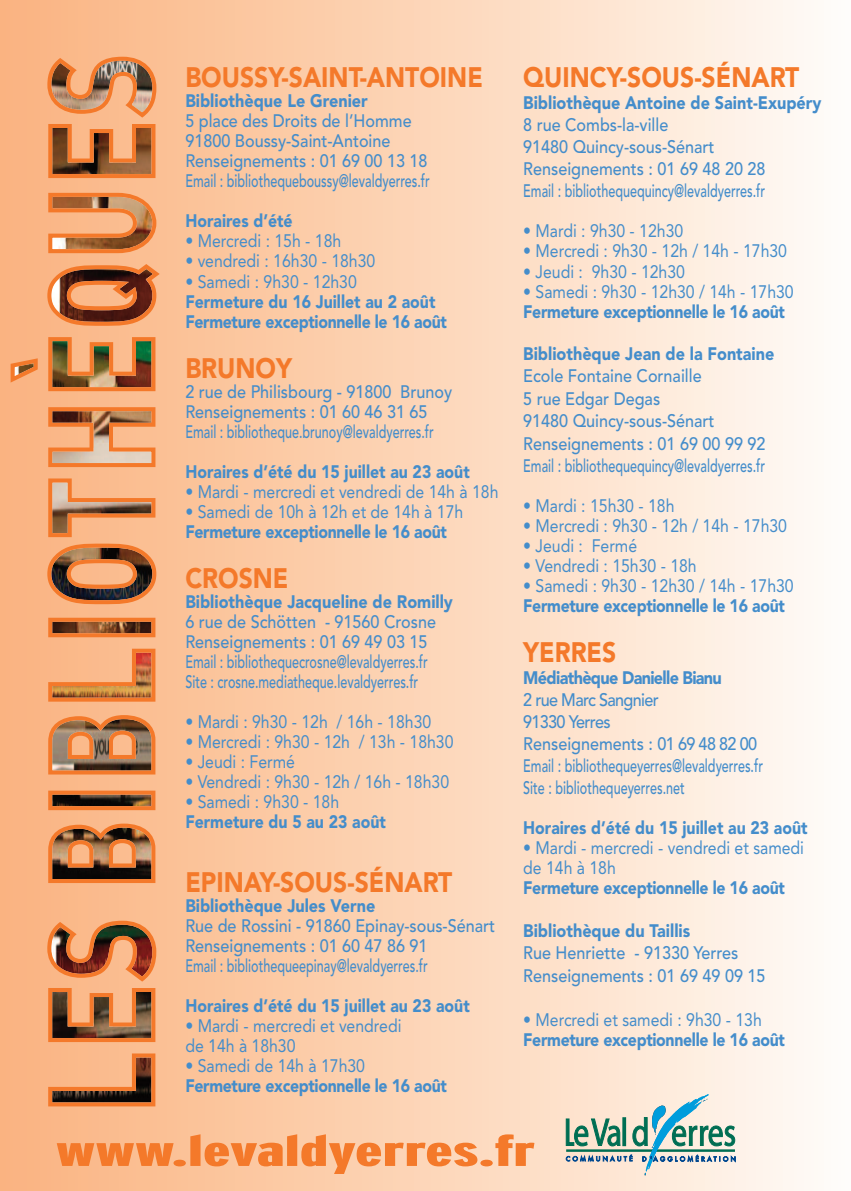
<style>
.page{position:relative;width:851px;height:1191px;background:#fff}
.page>*{position:absolute;margin:0;border:0;box-sizing:border-box;transform-origin:0 0}
.t1{font:900 28px "Avenir";color:#f4792a;scale:.88 1}
.t2{font:500 18px/20px "Avenir";color:#448dcb;scale:.9 1}
.t3{font:18px/20px "Avenir";color:#448dcb;scale:.88 1}
.t4{font:900 18px/20px "Avenir";letter-spacing:-.02em;color:#448dcb;scale:.88 1}
.t5{font:900 18px "Avenir";color:#448dcb;scale:.9 1}
.t6{font:900 18px "Avenir";color:#448dcb;scale:.88 1}
.t7{font:900 18px "Avenir";letter-spacing:-.04em;color:#448dcb;scale:.9 1}
</style>
<div class="page">
<div style="left:0;top:0;width:850px;height:1191px;background:linear-gradient(to right,#fab27d,#fffbf7)"></div>
<img style="left:11px;top:57px;width:149px;height:1049px">
<svg style="left:565px;top:1094px;width:170px;height:81px;background:#bfccc2"></svg>
<svg style="left:57px;top:1134px;width:477px;height:40px;background:#f8ac77"></svg>
<h1 class="t1" style="left:185px;top:66px;width:339px">BOUSSY-SAINT-ANTOINE</h1>
<p class="t5" style="left:185px;top:94px;width:204px">Bibliothèque Le Grenier</p>
<p class="t2" style="left:185px;top:113px;width:273px">5 place des Droits de l’Homme 91800 Boussy-Saint-Antoine Renseignements : 01 69 00 13 18<br>Email : bibliothequeboussy@levaldyerres.fr</p>
<p class="t6" style="left:185px;top:214px;width:123px">Horaires d’été</p>
<p class="t3" style="left:185px;top:233px;width:179px">• Mercredi : 15h - 18h</p>
<p class="t3" style="left:185px;top:253px;width:217px">• vendredi : 16h30 - 18h30</p>
<p class="t3" style="left:185px;top:273px;width:196px">• Samedi : 9h30 - 12h30</p>
<p class="t4" style="left:185px;top:293px;width:299px">Fermeture du 16 Juillet au 2 août<br>Fermeture exceptionnelle le 16 août</p>
<h1 class="t1" style="left:185px;top:356px;width:123px">BRUNOY</h1>
<p class="t2" style="left:185px;top:383px;width:298px">2 rue de Philisbourg - 91800 Brunoy<br>Renseignements : 01 60 46 31 65<br>Email : bibliotheque.brunoy@levaldyerres.fr</p>
<p class="t6" style="left:185px;top:464px;width:324px">Horaires d’été du 15 juillet au 23 août</p>
<p class="t3" style="left:185px;top:483px;width:357px">• Mardi - mercredi et vendredi de 14h à 18h</p>
<p class="t3" style="left:185px;top:503px;width:317px">• Samedi de 10h à 12h et de 14h à 17h</p>
<p class="t4" style="left:185px;top:523px;width:299px">Fermeture exceptionnelle le 16 août</p>
<h1 class="t1" style="left:185px;top:566px;width:119px">CROSNE</h1>
<p class="t5" style="left:185px;top:594px;width:299px">Bibliothèque Jacqueline de Romilly</p>
<p class="t2" style="left:185px;top:613px;width:280px">6 rue de Schötten - 91560 Crosne Renseignements : 01 69 49 03 15<br>Email : bibliothequecrosne@levaldyerres.fr Site : crosne.mediatheque.levaldyerres.fr</p>
<p class="t3" style="left:185px;top:713px;width:281px">• Mardi : 9h30 - 12h / 16h - 18h30</p>
<p class="t3" style="left:185px;top:733px;width:306px">• Mercredi : 9h30 - 12h / 13h - 18h30</p>
<p class="t3" style="left:185px;top:753px;width:126px">• Jeudi : Fermé</p>
<p class="t3" style="left:185px;top:773px;width:301px">• Vendredi : 9h30 - 12h / 16h - 18h30</p>
<p class="t3" style="left:185px;top:793px;width:176px">• Samedi : 9h30 - 18h</p>
<p class="t6" style="left:185px;top:814px;width:229px">Fermeture du 5 au 23 août</p>
<h1 class="t1" style="left:185px;top:870px;width:305px">EPINAY-SOUS-SÉNART</h1>
<p class="t5" style="left:185px;top:898px;width:213px">Bibliothèque Jules Verne</p>
<p class="t2" style="left:185px;top:917px;width:345px">Rue de Rossini - 91860 Epinay-sous-Sénart<br>Renseignements : 01 60 47 86 91<br>Email : bibliothequeepinay@levaldyerres.fr</p>
<p class="t6" style="left:185px;top:998px;width:324px">Horaires d’été du 15 juillet au 23 août</p>
<p class="t3" style="left:185px;top:1017px;width:247px">• Mardi - mercredi et vendredi de 14h à 18h30</p>
<p class="t3" style="left:185px;top:1057px;width:206px">• Samedi de 14h à 17h30</p>
<p class="t4" style="left:185px;top:1077px;width:299px">Fermeture exceptionnelle le 16 août</p>
<h1 class="t1" style="left:523px;top:66px;width:315px">QUINCY-SOUS-SÉNART</h1>
<p class="t5" style="left:523px;top:96px;width:333px">Bibliothèque Antoine de Saint-Exupéry</p>
<p class="t2" style="left:523px;top:116px;width:270px;line-height:22px">8 rue Combs-la-ville<br>91480 Quincy-sous-Sénart<br>Renseignements : 01 69 48 20 28<br>Email : bibliothequequincy@levaldyerres.fr</p>
<p class="t3" style="left:523px;top:223px;width:183px">• Mardi : 9h30 - 12h30</p>
<p class="t3" style="left:523px;top:243px;width:301px">• Mercredi : 9h30 - 12h / 14h - 17h30</p>
<p class="t3" style="left:523px;top:263px;width:185px">• Jeudi : 9h30 - 12h30</p>
<p class="t3" style="left:523px;top:283px;width:309px">• Samedi : 9h30 - 12h30 / 14h - 17h30</p>
<p class="t4" style="left:523px;top:303px;width:299px">Fermeture exceptionnelle le 16 août</p>
<p class="t5" style="left:523px;top:346px;width:280px">Bibliothèque Jean de la Fontaine</p>
<p class="t2" style="left:523px;top:366px;width:270px;line-height:22.4px">Ecole Fontaine Cornaille<br>5 rue Edgar Degas<br>91480 Quincy-sous-Sénart<br>Renseignements : 01 69 00 99 92<br>Email : bibliothequequincy@levaldyerres.fr</p>
<p class="t3" style="left:523px;top:497px;width:173px">• Mardi : 15h30 - 18h</p>
<p class="t3" style="left:523px;top:517px;width:301px">• Mercredi : 9h30 - 12h / 14h - 17h30</p>
<p class="t3" style="left:523px;top:537px;width:131px">• Jeudi : Fermé</p>
<p class="t3" style="left:523px;top:557px;width:199px">• Vendredi : 15h30 - 18h</p>
<p class="t3" style="left:523px;top:577px;width:309px">• Samedi : 9h30 - 12h30 / 14h - 17h30</p>
<p class="t4" style="left:523px;top:597px;width:299px">Fermeture exceptionnelle le 16 août</p>
<h1 class="t1" style="left:523px;top:641px;width:107px">YERRES</h1>
<p class="t7" style="left:523px;top:670px;width:222px">Médiathèque Danielle Bianu</p>
<p class="t2" style="left:523px;top:690px;width:268px;line-height:22px">2 rue Marc Sangnier<br>91330 Yerres<br>Renseignements : 01 69 48 82 00<br>Email : bibliothequeyerres@levaldyerres.fr<br>Site : bibliothequeyerres.net</p>
<p class="t6" style="left:523px;top:820px;width:324px">Horaires d’été du 15 juillet au 23 août</p>
<p class="t3" style="left:523px;top:839px;width:320px">• Mardi - mercredi - vendredi et samedi de 14h à 18h</p>
<p class="t4" style="left:523px;top:879px;width:299px">Fermeture exceptionnelle le 16 août</p>
<p class="t5" style="left:523px;top:923px;width:187px">Bibliothèque du Taillis</p>
<p class="t2" style="left:523px;top:943px;width:270px;line-height:22.4px">Rue Henriette - 91330 Yerres<br>Renseignements : 01 69 49 09 15</p>
<p class="t3" style="left:523px;top:1011px;width:273px">• Mercredi et samedi : 9h30 - 13h</p>
<p class="t4" style="left:523px;top:1031px;width:299px">Fermeture exceptionnelle le 16 août</p>
</div>
